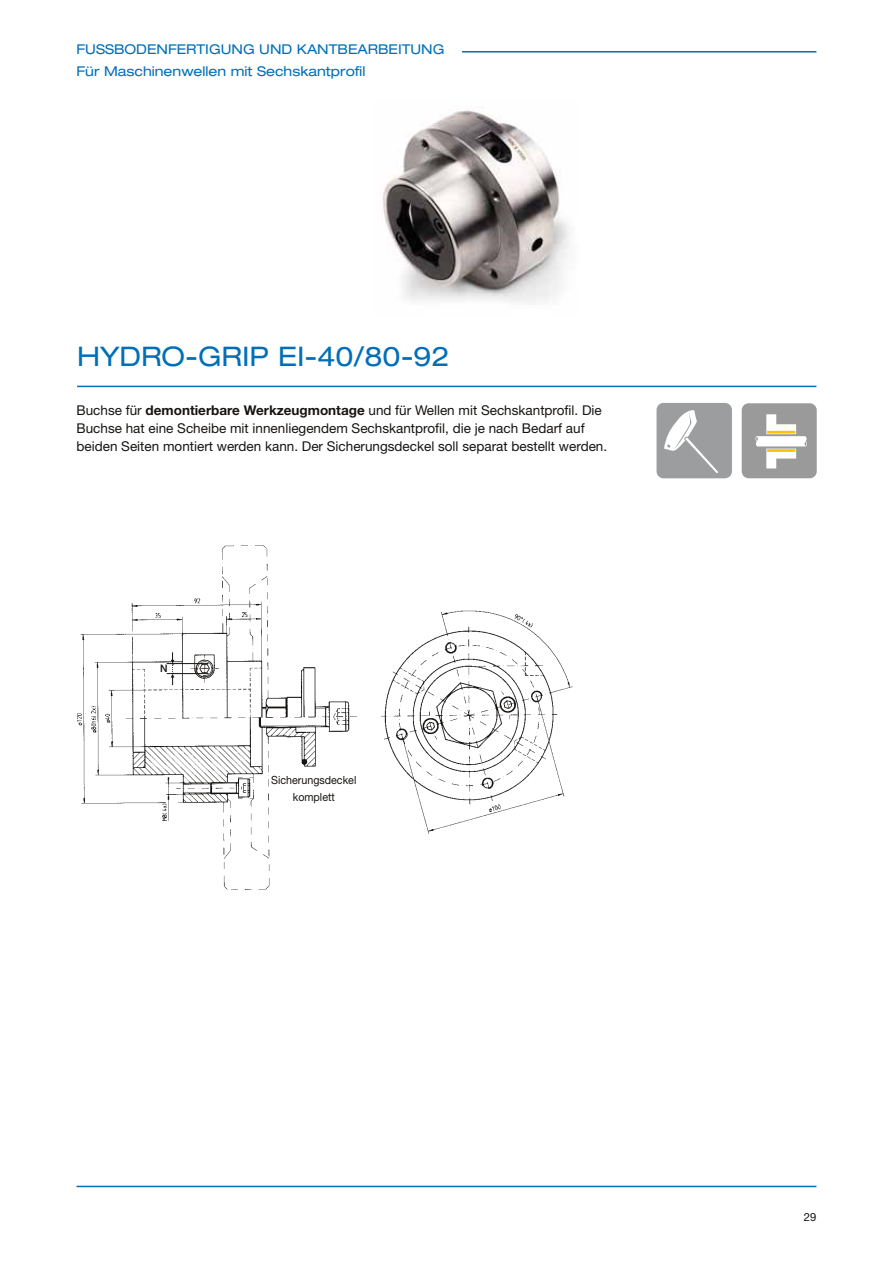
<style>
.page{position:relative;width:893px;height:1263px;background:#fff}
.page>*{position:absolute;margin:0;border:0;box-sizing:border-box;transform-origin:0 0}
.t1{font:expanded 27px "Helvetica Neue LT Std";color:#006fb8}
.t2{font:13.5px/18px "Helvetica Neue";color:#161412}
.t3{font:expanded 13.5px/21.3px "Helvetica Neue LT Std";color:#006fb8}
.t4{font:11.25px/16.5px "Helvetica Neue";color:#161412;text-align:center;scale:.95 1}
.t5{font:11.25px "Helvetica Neue";color:#161412}
.t6{font:500 10.35px "Helvetica Neue";color:#161412}
.s1{font-weight:700}
</style>
<div class="page">
<hr style="left:77px;top:1186px;width:739px;height:1px;background:#006fb8">
<hr style="left:77px;top:386px;width:739px;height:1px;background:#006fb8">
<div style="left:656px;top:403px;width:76px;height:75px;background:#9b9d9f;border-radius:7px"></div>
<svg style="left:664px;top:410px;width:54px;height:63px"></svg>
<div style="left:742px;top:403px;width:75px;height:75px;background:#9b9a9a;border-radius:7px"></div>
<svg style="left:755px;top:414px;width:52px;height:54px"></svg>
<hr style="left:767px;top:431px;width:28px;height:2px;background:#fdc200">
<hr style="left:767px;top:449px;width:28px;height:3px;background:#fdc200">
<img style="left:382px;top:107px;width:188px;height:196px">
<img style="left:77px;top:545px;width:496px;height:345px">
<hr style="left:167px;top:663px;width:41px;height:1px;background:#161412">
<hr style="left:167px;top:673px;width:42px;height:1px;background:#161412">
<svg style="left:171px;top:652px;width:3px;height:33px"></svg>
<hr style="left:462px;top:51px;width:354px;height:2px;background:#006fb8">
<p class="t3" style="left:77px;top:39px;width:11px">FUSSBOD</p>
<p class="t3" style="left:147px;top:39px;width:49px">ENFERTIGU</p>
<p class="t3" style="left:77px;top:39px;width:367px;text-indent:155px">NG UND KANTBEARBEITUNG<br>FÜR MASCHINENWELLEN MIT SECHSKANTPROFIL</p>
<h1 class="t1" style="left:77px;top:340px;width:374px">HYDRO-GRIP EI-40/80-92</h1>
<p class="t2" style="left:77px;top:401px;width:532px">Buchse für <span class="s1">demontierbare Werkzeugmontage</span> und für Wellen mit Sechskantprofil. Die<br>Buchse hat eine Scheibe mit innenliegendem Sechskantprofil, die je nach Bedarf auf beiden Seiten montiert werden kann. Der Sicherungsdeckel soll separat bestellt werden.</p>
<p class="t6" style="left:160px;top:662px;width:9px">N</p>
<p class="t4" style="left:271px;top:772px;width:91px">Sicherungsdeckel komplett</p>
<p class="t5" style="left:804px;top:1210px;width:14px">29</p>
</div>
